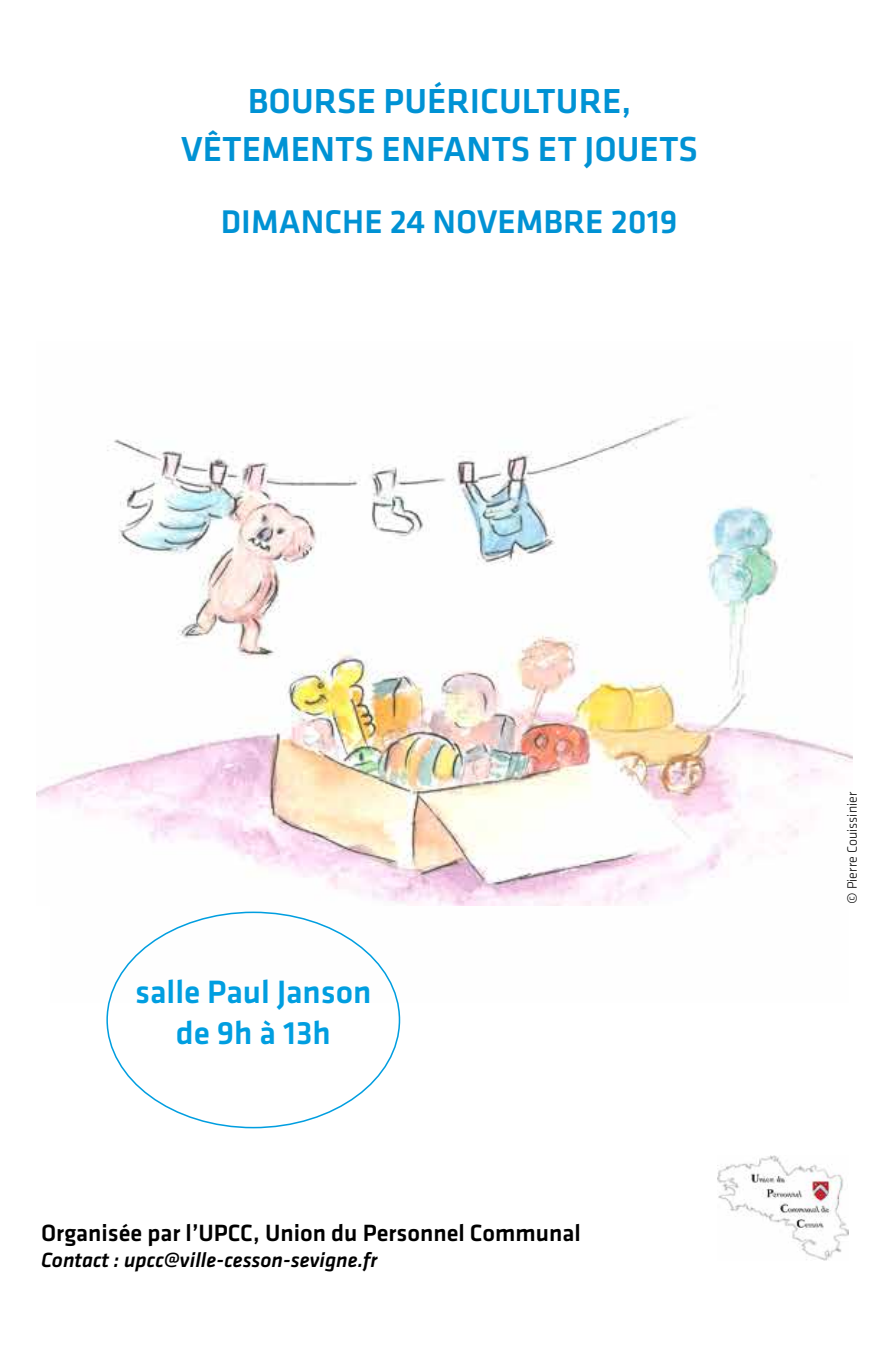
<style>
.page{position:relative;width:879px;height:1361px;background:#fff}
.page>*{position:absolute;margin:0;border:0;box-sizing:border-box;transform-origin:0 0}
.t1{font:500 36px/48px "Klavika";color:#0092d4;text-align:center}
.t2{font:500 34px "Klavika";color:#0092d4}
.t3{font:500 33.6px/40.2px "Klavika";color:#009ee0;text-align:center}
.t4{font:500 24.4px "Klavika";color:#000}
.t5{font:italic 500 21.4px "Klavika";color:#000}
.t6{font:300 14px "Klavika";color:#000}
</style>
<div class="page">
<img style="left:718px;top:1156px;width:130px;height:104px">
<img style="left:37px;top:417px;width:815px;height:488px">
<h1 class="t1" style="left:181px;top:77px;width:518px">BOURSE PUÉRICULTURE,<br>VÊTEMENTS ENFANTS ET JOUETS</h1>
<h3 class="t3" style="left:291px;top:123px;width:358px">BOURSE PUÉRICULTURE,</h3>
<h2 class="t2" style="left:221px;top:199px;width:458px">DIMANCHE 24 NOVEMBRE 2019</h2>
<h3 class="t3" style="left:135px;top:971px;width:238px">salle Paul Janson de 9h à 13h</h3>
<p class="t4" style="left:41px;top:1216px;width:541px">Organisée par l’UPCC, Union du Personnel Communal</p>
<p class="t5" style="left:41px;top:1245px;width:338px">Contact : upcc@ville-cesson-sevigne.fr</p>
<p class="t6" style="left:844px;top:904px;width:114px;rotate:-90deg">© Pierre Couissinier</p>
</div>
